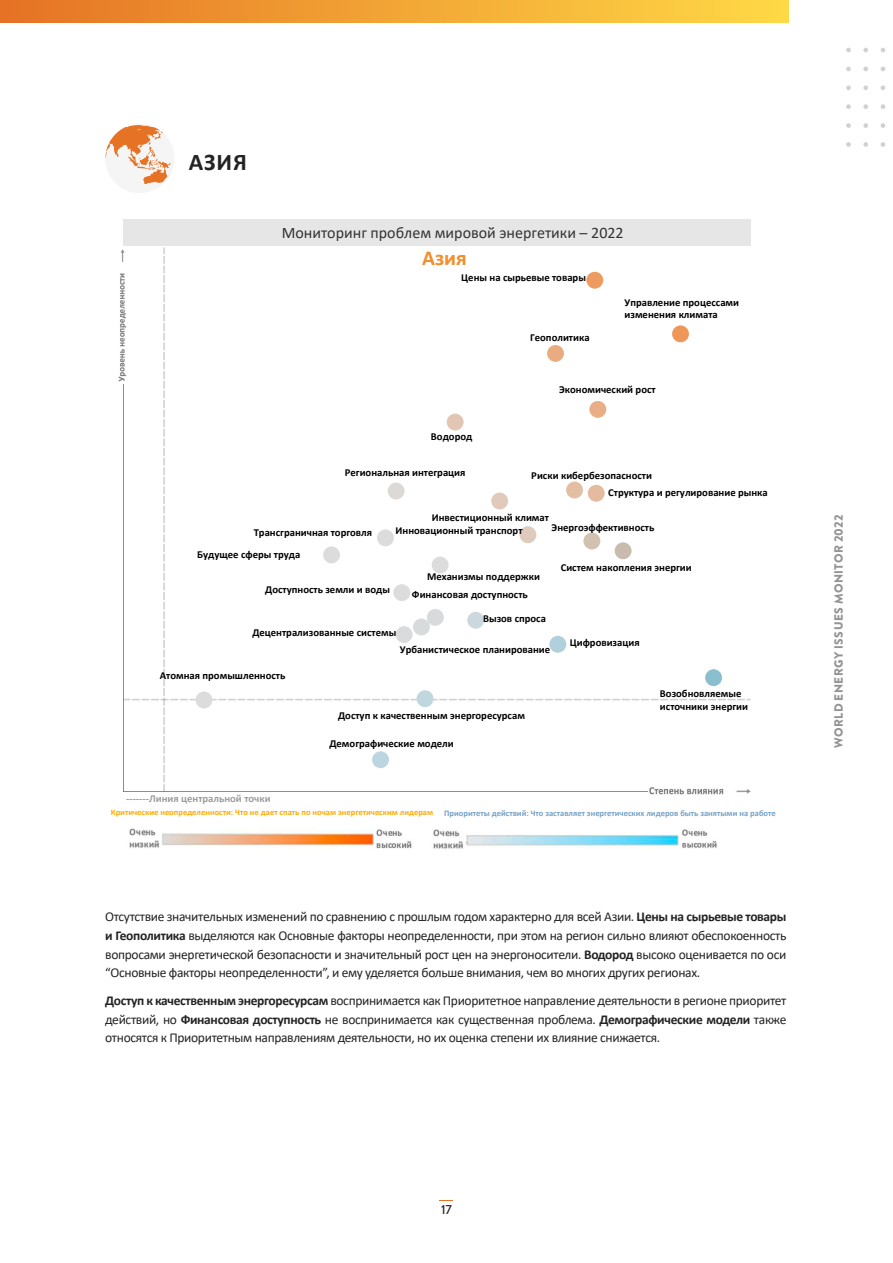
<style>
.page{position:relative;width:893px;height:1263px;background:#fff}
.page>*{position:absolute;margin:0;border:0;box-sizing:border-box;transform-origin:0 0}
.t1{font:700 24px "Calibri";color:#232323}
.t2{font:700 21.3px "Calibri";color:#f28e2b}
.t3{font:16.05px "Calibri";color:#333}
.t4{font:13.5px/18.8px "Calibri";letter-spacing:-.025em;color:#232323;text-align:justify}
.t5{font:500 12.75px "Brandon Text";color:#232323}
.t6{font:900 12px "Brandon Text";letter-spacing:.035em;color:#949494}
.t7{font:700 10.65px/12.8px "Calibri";color:#000}
.t8{font:700 10.65px/22.2px "Calibri";color:#000}
.t9{font:700 10.65px "Calibri";color:#9d9d9c}
.t10{font:700 8.55px "Calibri";color:#75a1c7}
.t11{font:700 8.55px "Calibri";color:#fa0}
.s1{font-weight:700}
</style>
<div class="page">
<div style="left:0;top:0;width:789px;height:22px;background:linear-gradient(to right,#e57225,#ffd946)"></div>
<svg style="left:881px;top:123px;width:4px;height:5px"></svg>
<svg style="left:881px;top:142px;width:4px;height:5px"></svg>
<svg style="left:881px;top:85px;width:4px;height:5px"></svg>
<svg style="left:881px;top:104px;width:4px;height:5px"></svg>
<svg style="left:881px;top:48px;width:4px;height:4px"></svg>
<svg style="left:881px;top:67px;width:4px;height:4px"></svg>
<svg style="left:863px;top:123px;width:5px;height:5px"></svg>
<svg style="left:863px;top:142px;width:5px;height:5px"></svg>
<svg style="left:863px;top:85px;width:5px;height:5px"></svg>
<svg style="left:863px;top:104px;width:5px;height:5px"></svg>
<svg style="left:863px;top:48px;width:5px;height:4px"></svg>
<svg style="left:863px;top:67px;width:5px;height:4px"></svg>
<svg style="left:846px;top:123px;width:5px;height:5px"></svg>
<svg style="left:846px;top:142px;width:5px;height:5px"></svg>
<svg style="left:846px;top:85px;width:5px;height:5px"></svg>
<svg style="left:846px;top:104px;width:5px;height:5px"></svg>
<svg style="left:846px;top:48px;width:5px;height:4px"></svg>
<svg style="left:846px;top:67px;width:5px;height:4px"></svg>
<div style="left:105px;top:124px;width:69px;height:69px;background:#f5f5f5;border-radius:50%"></div>
<svg style="left:105px;top:125px;width:66px;height:59px"></svg>
<svg style="left:124px;top:247px;width:627px;height:544px"></svg>
<div style="left:413px;top:619px;width:17px;height:16px;background:#e6e8e9;border-radius:50%"></div>
<div style="left:432px;top:557px;width:16px;height:16px;background:#dcdcdc;border-radius:50%"></div>
<div style="left:388px;top:483px;width:16px;height:16px;background:#ded8d5;border-radius:50%"></div>
<div style="left:196px;top:692px;width:16px;height:16px;background:#dcdcdc;border-radius:50%"></div>
<div style="left:447px;top:414px;width:16px;height:16px;background:#e4c9b7;border-radius:50%"></div>
<div style="left:323px;top:547px;width:17px;height:16px;background:#e9e9e9;border-radius:50%"></div>
<div style="left:584px;top:533px;width:16px;height:16px;background:#d3c3b5;border-radius:50%"></div>
<div style="left:396px;top:626px;width:16px;height:17px;background:#e9eaea;border-radius:50%"></div>
<div style="left:566px;top:482px;width:17px;height:16px;background:#edd4c2;border-radius:50%"></div>
<div style="left:377px;top:530px;width:17px;height:16px;background:#e9e9e9;border-radius:50%"></div>
<div style="left:413px;top:618px;width:17px;height:17px;background:#d3dade;border-radius:50%"></div>
<div style="left:432px;top:557px;width:17px;height:16px;background:#dcdcdc;border-radius:50%"></div>
<div style="left:705px;top:669px;width:17px;height:17px;background:#8abfcf;border-radius:50%"></div>
<div style="left:388px;top:483px;width:17px;height:16px;background:#dcdcdc;border-radius:50%"></div>
<div style="left:417px;top:690px;width:16px;height:17px;background:#c1d7e0;border-radius:50%"></div>
<div style="left:196px;top:691px;width:16px;height:17px;background:#dcdcdc;border-radius:50%"></div>
<div style="left:588px;top:485px;width:17px;height:17px;background:#e4bb9f;border-radius:50%"></div>
<div style="left:393px;top:584px;width:17px;height:17px;background:#dcdcdc;border-radius:50%"></div>
<div style="left:491px;top:492px;width:17px;height:17px;background:#e1caba;border-radius:50%"></div>
<div style="left:519px;top:526px;width:17px;height:17px;background:#dfcabd;border-radius:50%"></div>
<div style="left:447px;top:414px;width:17px;height:16px;background:#e2c5b2;border-radius:50%"></div>
<div style="left:547px;top:345px;width:17px;height:17px;background:#e9ac80;border-radius:50%"></div>
<div style="left:323px;top:546px;width:17px;height:17px;background:#dcdcdc;border-radius:50%"></div>
<div style="left:583px;top:532px;width:17px;height:17px;background:#d2c0b1;border-radius:50%"></div>
<div style="left:615px;top:542px;width:16px;height:17px;background:#c9bcae;border-radius:50%"></div>
<div style="left:589px;top:401px;width:17px;height:17px;background:#dcdcdc;border-radius:50%;opacity:.4"></div>
<div style="left:549px;top:636px;width:17px;height:17px;background:#b1d0dd;border-radius:50%"></div>
<div style="left:372px;top:751px;width:17px;height:17px;background:#bcd6e1;border-radius:50%"></div>
<div style="left:467px;top:612px;width:17px;height:17px;background:#cbd8de;border-radius:50%"></div>
<div style="left:396px;top:626px;width:17px;height:17px;background:#d9dbdd;border-radius:50%"></div>
<div style="left:566px;top:481px;width:17px;height:17px;background:#dcdcdc;border-radius:50%;opacity:.4"></div>
<div style="left:377px;top:529px;width:17px;height:17px;background:#dcdcdc;border-radius:50%"></div>
<div style="left:586px;top:272px;width:17px;height:17px;background:#ee9b60;border-radius:50%"></div>
<div style="left:672px;top:325px;width:17px;height:17px;background:#dcdcdc;border-radius:50%;opacity:.4"></div>
<div style="left:427px;top:609px;width:17px;height:17px;background:#d7dbdc;border-radius:50%"></div>
<hr style="left:123px;top:791px;width:628px;height:1px;background:#868e97">
<hr style="left:123px;top:247px;width:1px;height:545px;background:#868e97">
<div style="left:123px;top:220px;width:628px;height:26px;background:#e6e6e6"></div>
<img style="left:129px;top:828px;width:588px;height:21px">
<img style="left:118px;top:247px;width:12px;height:136px">
<img style="left:649px;top:785px;width:102px;height:10px">
<h1 class="t1" style="left:189px;top:145px;width:60px">АЗИЯ</h1>
<p class="t3" style="left:282px;top:221px;width:343px">Мониторинг проблем мировой энергетики – 2022</p>
<h2 class="t2" style="left:422px;top:243px;width:46px">Азия</h2>
<p class="t7" style="left:461px;top:271px;width:126px">Цены на сырьевые товары</p>
<p class="t7" style="left:530px;top:331px;width:61px">Геополитика</p>
<p class="t7" style="left:624px;top:296px;width:116px">Управление процессами изменения климата</p>
<p class="t7" style="left:431px;top:430px;width:43px">Водород</p>
<p class="t7" style="left:345px;top:466px;width:122px">Региональная интеграция</p>
<p class="t7" style="left:559px;top:383px;width:98px">Экономический рост</p>
<p class="t7" style="left:531px;top:468px;width:122px">Риски кибербезопасности</p>
<p class="t7" style="left:608px;top:486px;width:161px">Структура и регулирование рынка</p>
<p class="t8" style="left:197px;top:521px;width:176px;text-indent:56px">Трансграничная торговля<br>Будущее сферы труда</p>
<p class="t7" style="left:396px;top:511px;width:155px;text-indent:36px">Инвестиционный климат<br>Инновационный транспорт</p>
<p class="t7" style="left:552px;top:521px;width:104px">Энергоэффективность</p>
<p class="t7" style="left:561px;top:561px;width:133px">Систем накопления энергии</p>
<p class="t7" style="left:427px;top:570px;width:114px">Механизмы поддержки</p>
<p class="t7" style="left:265px;top:583px;width:126px">Доступность земли и воды</p>
<p class="t7" style="left:412px;top:588px;width:117px">Финансовая доступность</p>
<p class="t7" style="left:483px;top:612px;width:64px">Вызов спроса</p>
<p class="t7" style="left:400px;top:643px;width:152px">Урбанистическое планирование</p>
<p class="t7" style="left:252px;top:625px;width:145px">Децентрализованные системы</p>
<p class="t7" style="left:160px;top:669px;width:127px">Атомная промышленность</p>
<p class="t9" style="left:126px;top:791px;width:146px">-------Линия центральной точки</p>
<p class="t7" style="left:338px;top:709px;width:188px">Доступ к качественным энергоресурсам</p>
<p class="t7" style="left:329px;top:737px;width:126px">Демографические модели</p>
<p class="t7" style="left:570px;top:636px;width:71px">Цифровизация</p>
<p class="t7" style="left:660px;top:687px;width:90px">Возобновляемые источники энергии</p>
<p class="t11" style="left:111px;top:806px;width:324px">Критические неопределенности: Что не дает спать по ночам энергетическим лидерам</p>
<p class="t10" style="left:444px;top:807px;width:333px">Приоритеты действий: Что заставляет энергетических лидеров быть занятыми на работе</p>
<p class="t4" style="left:105px;top:907px;width:683px">Отсутствие значительных изменений по сравнению с прошлым годом характерно для всей Азии. <span class="s1">Цены на сырьевые товары и Геополитика</span> выделяются как Основные факторы неопределенности, при этом на регион сильно влияют обеспокоенность вопросами энергетической безопасности и значительный рост цен на энергоносители. <span class="s1">Водород</span> высоко оценивается по оси “Основные факторы неопределенности”, и ему уделяется больше внимания, чем во многих других регионах.</p>
<p class="t4" style="left:105px;top:990px;width:683px"><span class="s1">Доступ к качественным энергоресурсам</span> воспринимается как Приоритетное направление деятельности в регионе приоритет действий, но <span class="s1">Финансовая доступность</span> не воспринимается как существенная проблема. <span class="s1">Демографические модели</span> также относятся к Приоритетным направлениям деятельности, но их оценка степени их влияние снижается.</p>
<p class="t6" style="left:830px;top:748px;width:235px;rotate:-90deg">WORLD ENERGY ISSUES MONITOR 2022</p>
<p class="t5" style="left:441px;top:1201px;width:12px">17</p>
</div>
